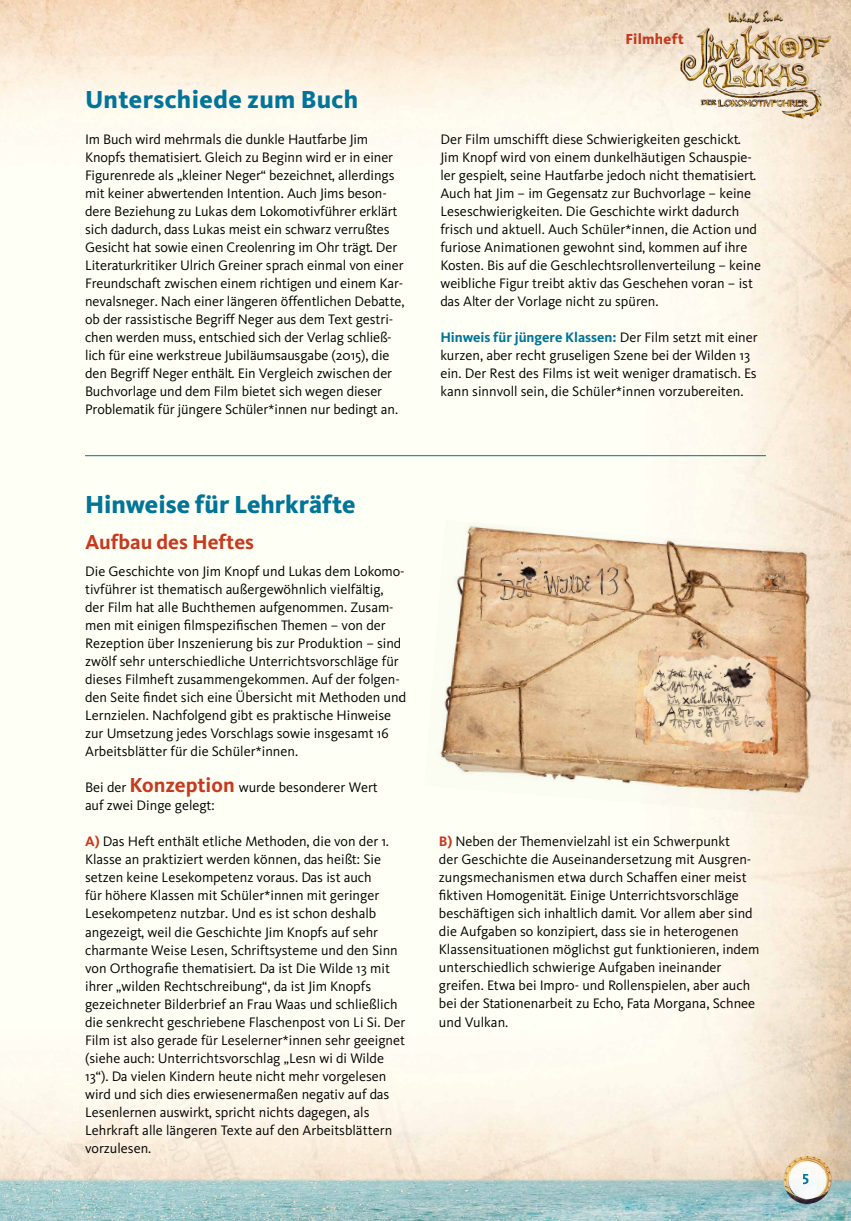
<style>
.page{position:relative;width:851px;height:1221px;background:#fff}
.page>*{position:absolute;margin:0;border:0;box-sizing:border-box;transform-origin:0 0}
.t1{font:800 25.5px "Kievit";color:#007499}
.t2{font:700 21px "Kievit";color:#c73a1f}
.t3{font:800 15px "Kievit";letter-spacing:.015em;color:#c73a1f}
.t4{font:15px "Kievit Bold SC";color:#007499}
.t5{font:14.25px/18px "Kievit";color:#000}
.s1{font-weight:700;color:#007499}
.s2{font-weight:700;font-size:21px;color:#c73a1f}
.s3{font-weight:700;color:#c73a1f}
</style>
<div class="page">
<img style="left:0;top:0;width:850px;height:1220px">
<img style="left:662px;top:7px;width:183px;height:112px">
<hr style="left:85px;top:455px;width:680px;height:1px;background:#007499">
<img style="left:424px;top:520px;width:426px;height:298px">
<h1 class="t1" style="left:85px;top:84px;width:274px">Unterschiede zum Buch</h1>
<p class="t3" style="left:625px;top:30px;width:60px">Filmheft</p>
<p class="t5" style="left:85px;top:130px;width:321px">Im Buch wird mehrmals die dunkle Hautfarbe Jim Knopfs thematisiert. Gleich zu Beginn wird er in einer Figurenrede als „kleiner Neger“ bezeichnet, allerdings mit keiner abwertenden Intention. Auch Jims beson&shy;dere Beziehung zu Lukas dem Lokomotivführer erklärt sich dadurch, dass Lukas meist ein schwarz verrußtes Gesicht hat sowie einen Creolenring im Ohr trägt. Der Literaturkritiker Ulrich Greiner sprach einmal von einer Freundschaft zwischen einem richtigen und einem Kar&shy;nevalsneger. Nach einer längeren öffentlichen Debatte, ob der rassistische Begriff Neger aus dem Text gestri&shy;chen werden muss, entschied sich der Verlag schließ&shy;lich für eine werkstreue Jubiläumsausgabe (2015), die den Begriff Neger enthält. Ein Vergleich zwischen der Buchvorlage und dem Film bietet sich wegen dieser Problematik für jüngere Schüler*innen nur bedingt an.</p>
<p class="t5" style="left:440px;top:130px;width:322px">Der Film umschifft diese Schwierigkeiten geschickt.<br>Jim Knopf wird von einem dunkelhäutigen Schauspie&shy;ler gespielt, seine Hautfarbe jedoch nicht thematisiert.<br>Auch hat Jim – im Gegensatz zur Buchvorlage – keine Leseschwierigkeiten. Die Geschichte wirkt dadurch frisch und aktuell. Auch Schüler*innen, die Action und furiose Animationen gewohnt sind, kommen auf ihre Kosten. Bis auf die Geschlechtsrollenverteilung – keine weibliche Figur treibt aktiv das Geschehen voran – ist das Alter der Vorlage nicht zu spüren.</p>
<p class="t5" style="left:440px;top:328px;width:319px"><span class="s1">Hinweis für jüngere Klassen:</span> Der Film setzt mit einer kurzen, aber recht gruseligen Szene bei der Wilden 13 ein. Der Rest des Films ist weit weniger dramatisch. Es kann sinnvoll sein, die Schüler*innen vorzubereiten.</p>
<h1 class="t1" style="left:85px;top:489px;width:272px">Hinweise für Lehrkräfte</h1>
<h2 class="t2" style="left:85px;top:529px;width:170px">Aufbau des Heftes</h2>
<p class="t5" style="left:85px;top:562px;width:322px">Die Geschichte von Jim Knopf und Lukas dem Lokomo&shy;tivführer ist thematisch außergewöhnlich vielfältig, der Film hat alle Buchthemen aufgenommen. Zusam&shy;men mit einigen filmspezifischen Themen – von der Rezeption über Inszenierung bis zur Produktion – sind zwölf sehr unterschiedliche Unterrichtsvorschläge für dieses Filmheft zusammengekommen. Auf der folgen&shy;den Seite findet sich eine Übersicht mit Methoden und Lernzielen. Nachfolgend gibt es praktische Hinweise zur Umsetzung jedes Vorschlags sowie insgesamt 16<br>Arbeitsblätter für die Schüler*innen.</p>
<p class="t5" style="left:85px;top:778px;width:294px">Bei der <span class="s2">Konzeption</span> wurde besonderer Wert auf zwei Dinge gelegt:</p>
<p class="t5" style="left:85px;top:832px;width:322px"><span class="s3">A)</span> Das Heft enthält etliche Methoden, die von der 1.<br>Klasse an praktiziert werden können, das heißt: Sie setzen keine Lesekompetenz voraus. Das ist auch<br>für höhere Klassen mit Schüler*innen mit geringer Lesekompetenz nutzbar. Und es ist schon deshalb angezeigt, weil die Geschichte Jim Knopfs auf sehr charmante Weise Lesen, Schriftsysteme und den Sinn von Orthografie thematisiert. Da ist Die Wilde 13 mit ihrer „wilden Rechtschreibung“, da ist Jim Knopfs gezeichneter Bilderbrief an Frau Waas und schließlich die senkrecht geschriebene Flaschenpost von Li Si. Der Film ist also gerade für Leselerner*innen sehr geeignet (siehe auch: Unterrichtsvorschlag „Lesn wi di Wilde 13“). Da vielen Kindern heute nicht mehr vorgelesen wird und sich dies erwiesenermaßen negativ auf das Lesenlernen auswirkt, spricht nichts dagegen, als Lehrkraft alle längeren Texte auf den Arbeitsblättern vorzulesen.</p>
<p class="t5" style="left:439px;top:832px;width:322px"><span class="s3">B)</span> Neben der Themenvielzahl ist ein Schwerpunkt<br>der Geschichte die Auseinandersetzung mit Ausgren&shy;zungsmechanismen etwa durch Schaffen einer meist fiktiven Homogenität. Einige Unterrichtsvorschläge beschäftigen sich inhaltlich damit. Vor allem aber sind die Aufgaben so konzipiert, dass sie in heterogenen Klassensituationen möglichst gut funktionieren, indem unterschiedlich schwierige Aufgaben ineinander greifen. Etwa bei Impro- und Rollenspielen, aber auch bei der Stationenarbeit zu Echo, Fata Morgana, Schnee und Vulkan.</p>
<p class="t4" style="left:802px;top:1169px;width:9px">5</p>
</div>
